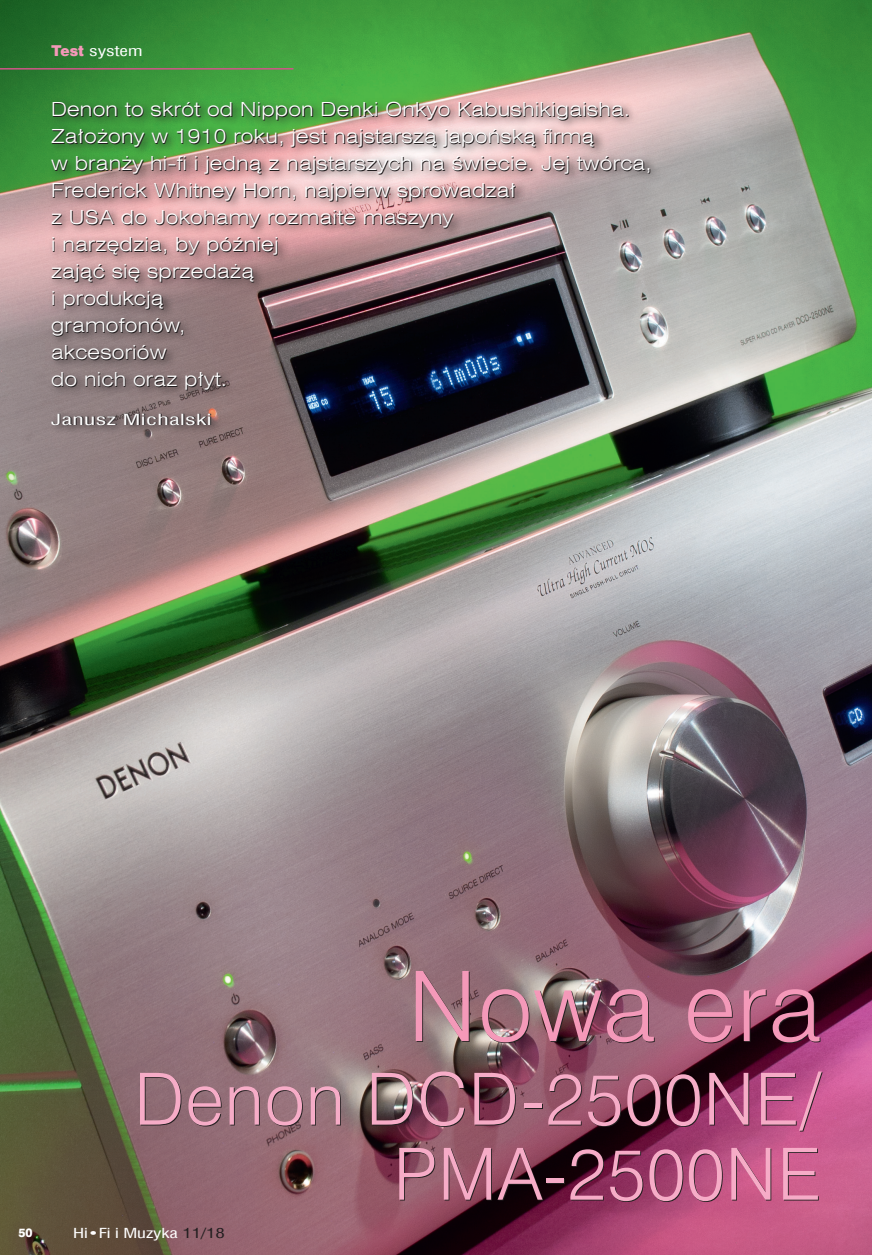
<style>
.page{position:relative;width:872px;height:1255px;background:#fff}
.page>*{position:absolute;margin:0;border:0;box-sizing:border-box;transform-origin:0 0}
.tytul_tekstu_wiekszy{font:97.5px "Swis 721 Lt EU";letter-spacing:.015em;color:#f499b9}
.tytul_tekstu{font:72px/75px "Swis 721 Lt EU";letter-spacing:.015em;color:#f6acc7;text-align:right}
.lead{font:19.5px/27px "Swis 721 Lt Ex EU";letter-spacing:.015em;color:#fff}
.autor{font:15px "Swis 721 Cn EU";letter-spacing:.015em;color:#fff;scale:1.6 1}
.t1{font:13.8px "Swis 721 Cn EU";color:#fff;scale:1.4 1}
.t2{font:13.5px "Swis 721 Cn EU";letter-spacing:-.005em;color:#fff;scale:1.4 1}
.t3{font:12px "Swis 721 Hv EU";color:#fff}
.s1{font-family:"Swis 721 Blk 2 EU";color:#f499b9}
.s2{color:#231f20}
</style>
<div class="page">
<img style="left:0;top:0;width:872px;height:1254px">
<hr style="left:0;top:68px;width:293px;height:2px;background:#d15689">
<img style="left:48px;top:97px;width:613px;height:338px">
<p class="t1" style="left:51px;top:41px;width:67px"><span class="s1">Test</span> system</p>
<p class="lead" style="left:51px;top:96px;width:602px">Denon to skrót od Nippon Denki Onkyo Kabushikigaisha.<br>Założony w 1910 roku, jest najstarszą japońską firmą<br>w branży hi-fi i jedną z najstarszych na świecie. Jej twórca,<br>Frederick Whitney Horn, najpierw sprowadzał<br>z USA do Jokohamy rozmaite maszyny<br>i narzędzia, by później<br>zająć się sprzedażą<br>i produkcją<br>gramofonów,<br>akcesoriów<br>do nich oraz płyt.</p>
<p class="autor" style="left:51px;top:409px;width:102px">Janusz Michalski</p>
<p class="tytul_tekstu_wiekszy" style="left:408px;top:947px;width:414px">Nowa era</p>
<p class="tytul_tekstu" style="left:134px;top:1062px;width:688px">Denon DCD-2500NE/<br>PMA-2500NE</p>
<p class="t3" style="left:18px;top:1225px;width:16px">50</p>
<p class="t2" style="left:73px;top:1224px;width:110px">Hi•Fi i Muzyka <span class="s2">11/18</span></p>
</div>
